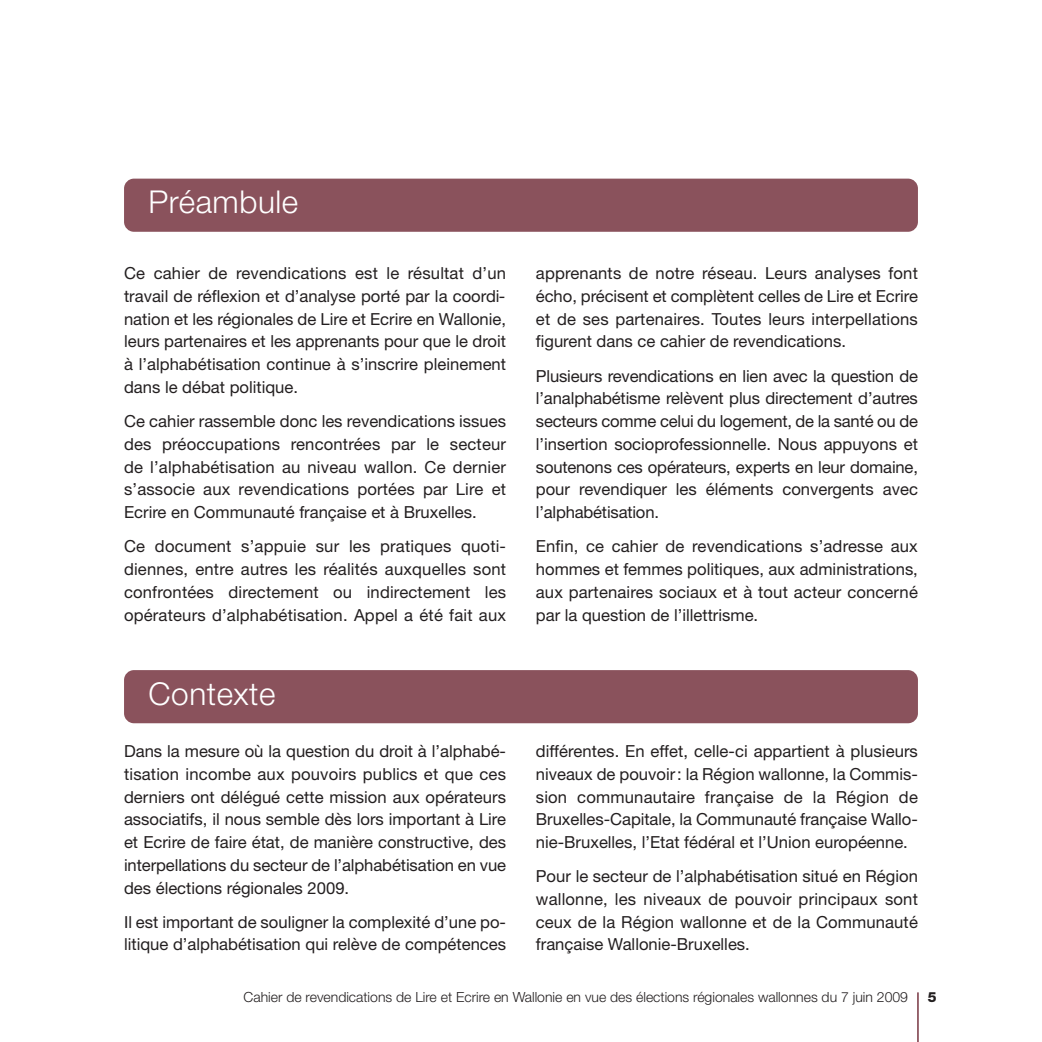
<style>
.page{position:relative;width:1042px;height:1042px;background:#fff}
.page>*{position:absolute;margin:0;border:0;box-sizing:border-box;transform-origin:0 0}
.t1{font:300 31.5px "Helvetica Neue LT Std";letter-spacing:.015em;color:#fff}
.t2{font:16.62px/22.8px "Helvetica Neue LT Std";color:#231f20;text-align:justify}
.t3{font:300 14px "Helvetica Neue LT Std";color:#231f20}
.t4{font:800 14px "Helvetica Neue LT Std";color:#231f20}
</style>
<div class="page">
<hr style="left:917px;top:992px;width:2px;height:50px;background:#8a525c">
<div style="left:124px;top:179px;width:794px;height:53px;background:#8a525c;border-radius:10px"></div>
<div style="left:124px;top:670px;width:794px;height:53px;background:#8a525c;border-radius:10px"></div>
<h1 class="t1" style="left:149px;top:191px;width:151px">Préambule</h1>
<p class="t2" style="left:124px;top:264px;width:384px">Ce cahier de revendications est le résultat d’un travail de réflexion et d’analyse porté par la coordi&shy;nation et les régionales de Lire et Ecrire en Wallonie, leurs partenaires et les apprenants pour que le droit à l’alphabétisation continue à s’inscrire pleinement dans le débat politique.</p>
<p class="t2" style="left:124px;top:411px;width:383px">Ce cahier rassemble donc les revendications issues des préoccupations rencontrées par le secteur de l’alphabétisation au niveau wallon. Ce dernier s’associe aux revendications portées par Lire et Ecrire en Communauté française et à Bruxelles.</p>
<p class="t2" style="left:124px;top:537px;width:383px">Ce document s’appuie sur les pratiques quoti&shy;diennes, entre autres les réalités auxquelles sont confrontées directement ou indirectement les opérateurs d’alphabétisation. Appel a été fait aux</p>
<h1 class="t1" style="left:149px;top:682px;width:128px">Contexte</h1>
<p class="t2" style="left:124px;top:741px;width:384px">Dans la mesure où la question du droit à l’alphabé&shy;tisation incombe aux pouvoirs publics et que ces derniers ont délégué cette mission aux opérateurs associatifs, il nous semble dès lors important à Lire et Ecrire de faire état, de manière constructive, des interpellations du secteur de l’alphabétisation en vue des élections régionales 2009.</p>
<p class="t2" style="left:124px;top:912px;width:383px">Il est important de souligner la complexité d’une po&shy;litique d’alphabétisation qui relève de compétences</p>
<p class="t2" style="left:536px;top:264px;width:383px">apprenants de notre réseau. Leurs analyses font écho, précisent et complètent celles de Lire et Ecrire et de ses partenaires. Toutes leurs interpellations figurent dans ce cahier de revendications.</p>
<p class="t2" style="left:536px;top:366px;width:383px">Plusieurs revendications en lien avec la question de l’analphabétisme relèvent plus directement d’autres secteurs comme celui du logement, de la santé ou de l’insertion socioprofessionnelle. Nous appuyons et soutenons ces opérateurs, experts en leur domaine, pour revendiquer les éléments convergents avec l’alpha bétisation.</p>
<p class="t2" style="left:536px;top:537px;width:383px">Enfin, ce cahier de revendications s’adresse aux hommes et femmes politiques, aux administrations, aux partenaires sociaux et à tout acteur concerné par la question de l’illettrisme.</p>
<p class="t2" style="left:536px;top:741px;width:383px">différentes. En effet, celle-ci appartient à plusieurs niveaux de pouvoir: la Région wallonne, la Commis&shy;sion communautaire française de la Région de Bruxelles-Capitale, la Communauté française Wallo&shy;nie-Bruxelles, l’Etat fédéral et l’Union européenne.</p>
<p class="t2" style="left:536px;top:866px;width:383px">Pour le secteur de l’alphabétisation situé en Région wallonne, les niveaux de pouvoir principaux sont ceux de la Région wallonne et de la Communauté française Wallonie-Bruxelles.</p>
<p class="t3" style="left:244px;top:992px;width:666px">Cahier de revendications de Lire et Ecrire en Wallonie en vue des élections régionales wallonnes du 7 juin 2009</p>
<p class="t4" style="left:928px;top:992px;width:10px">5</p>
</div>
